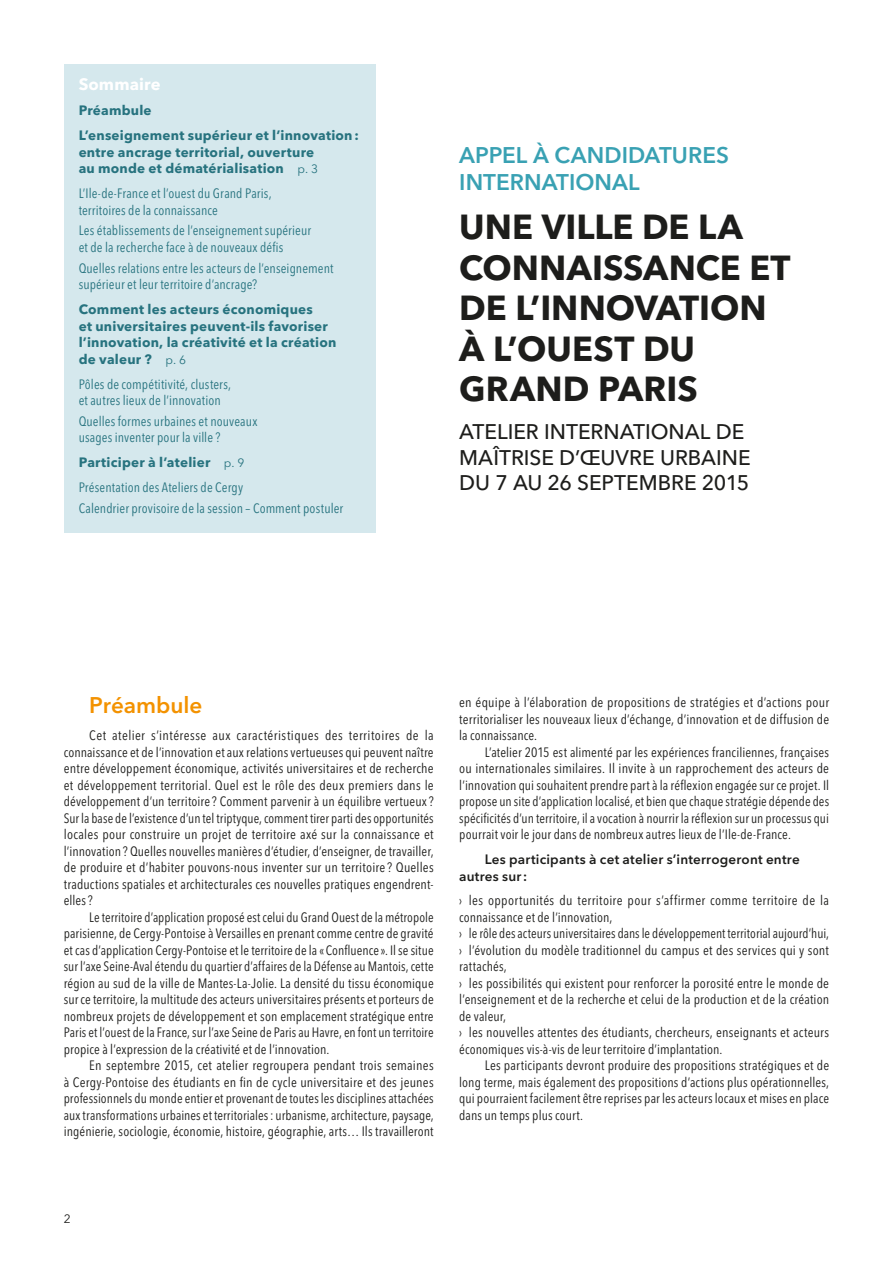
<style>
.page{position:relative;width:893px;height:1263px;background:#fff}
.page>*{position:absolute;margin:0;border:0;box-sizing:border-box;transform-origin:0 0}
.t1{font:700 34.5px/40.5px "Avenir Next LT Pro";color:#1d1d1b}
.t2{font:600 22.5px/27px "Avenir Next LT Pro";letter-spacing:.005em;color:#39a1b3}
.t3{font:600 22.5px "Avenir Next LT Pro";color:#f39200}
.t4{font:500 21px/25.5px "Avenir Next LT Pro";color:#1d1d1b}
.t5{font:700 16.5px "Avenir Next LT Pro";color:#fff}
.t6{font:condensed 13.5px/16.5px "Avenir Next LT Pro";letter-spacing:.01em;color:#1d1d1b;text-align:justify}
.t7{font:condensed 13.5px/16.5px "Avenir Next LT Pro";letter-spacing:.01em;color:#27737f}
.t8{font:700 13.5px/16.5px "Avenir Next LT Pro";letter-spacing:.015em;color:#27737f}
.t9{font:600 13.5px/16.5px "Avenir Next LT Pro";letter-spacing:.015em;color:#1d1d1b}
.t10{font:12px "Avenir Next LT Pro";color:#1d1d1b}
.s1{font-weight:400;font-size:12px}
.s2{font-weight:700;font-stretch:normal}
.s3{font-stretch:normal;font-size:12px}
</style>
<div class="page">
<div style="left:64px;top:64px;width:312px;height:468px;background:#d5e8ed"></div>
<p class="t5" style="left:79px;top:74px;width:84px">Sommaire</p>
<p class="t8" style="left:79px;top:98px;width:282px;line-height:25px">Préambule<br>L’enseignement supérieur et l’innovation:</p>
<p class="t8" style="left:79px;top:143px;width:241px">entre ancrage territorial, ouverture au monde et dématérialisation <span class="s1">p. 3</span></p>
<p class="t7" style="left:79px;top:185px;width:194px">L’Ile-de-France et l’ouest du Grand Paris, territoires de la connaissance</p>
<p class="t7" style="left:79px;top:222px;width:234px">Les établissements de l’enseignement supérieur et de la recherche face à de nouveaux défis</p>
<p class="t7" style="left:79px;top:260px;width:256px">Quelles relations entre les acteurs de l’enseignement supérieur et leur territoire d’ancrage?</p>
<p class="t8" style="left:79px;top:301px;width:259px">Comment les acteurs économiques<br>et universitaires peuvent-ils favoriser l’innovation, la créativité et la création de valeur ? <span class="s1">p. 6</span></p>
<p class="t7" style="left:79px;top:376px;width:154px">Pôles de compétitivité, clusters, et autres lieux de l’innovation</p>
<p class="t7" style="left:79px;top:413px;width:180px">Quelles formes urbaines et nouveaux usages inventer pour la ville ?</p>
<p class="t7" style="left:79px;top:450px;width:167px;line-height:25px"><span class="s2">Participer à l’atelier</span> <span class="s3">p. 9<br></span>Présentation des Ateliers de Cergy</p>
<p class="t7" style="left:79px;top:500px;width:266px">Calendrier provisoire de la session – Comment postuler</p>
<h2 class="t2" style="left:459px;top:142px;width:271px">Appel à candidatures international</h2>
<h1 class="t1" style="left:459px;top:206px;width:333px">une ville de la connaissance et de l’innovation à l’ouest du<br>Grand Paris</h1>
<h3 class="t4" style="left:459px;top:419px;width:293px">ATELIER INTERNATIONAL DE<br>MAÎTRISE D’ŒUVRE URBAINE<br>DU 7 AU 26 SEPTEMBRE 2015</h3>
<h2 class="t3" style="left:89px;top:691px;width:115px">Préambule</h2>
<p class="t6" style="left:64px;top:727px;width:371px;text-indent:26px">Cet atelier s’intéresse aux caractéristiques des territoires de la connaissance et de l’innovation et aux relations vertueuses qui peuvent naître entre développement économique, activités universitaires et de recherche et développement territorial. Quel est le rôle des deux premiers dans le développement d’un territoire ? Comment parvenir à un équilibre vertueux?<br>Sur la base de l’existence d’un tel triptyque, comment tirer parti des opportunités locales pour construire un projet de territoire axé sur la connaissance et l’innovation ? Quelles nouvelles manières d’étudier, d’enseigner, de travailler, de produire et d’habiter pouvons-nous inventer sur un territoire ? Quelles traductions spatiales et architecturales ces nouvelles pratiques engendrent&shy;elles?</p>
<p class="t6" style="left:64px;top:909px;width:371px;text-indent:26px">Le territoire d’application proposé est celui du Grand Ouest de la métropole parisienne, de Cergy-Pontoise à Versailles en prenant comme centre de gravité et cas d’application Cergy-Pontoise et le territoire de la « Confluence ». Il se situe sur l’axe Seine-Aval étendu du quartier d’affaires de la Défense au Mantois, cette région au sud de la ville de Mantes-La-Jolie. La densité du tissu économique sur ce territoire, la multitude des acteurs universitaires présents et porteurs de nombreux projets de développement et son emplacement stratégique entre Paris et l’ouest de la France, sur l’axe Seine de Paris au Havre, en font un territoire propice à l’expression de la créativité et de l’innovation.</p>
<p class="t6" style="left:64px;top:1057px;width:371px;text-indent:26px">En septembre 2015, cet atelier regroupera pendant trois semaines à Cergy-Pontoise des étudiants en fin de cycle universitaire et des jeunes professionnels du monde entier et provenant de toutes les disciplines attachées aux transformations urbaines et territoriales: urbanisme, architecture, paysage, ingénierie, sociologie, économie, histoire, géographie, arts… Ils travailleront</p>
<p class="t6" style="left:459px;top:694px;width:371px">en équipe à l’élaboration de propositions de stratégies et d’actions pour territorialiser les nouveaux lieux d’échange, d’innovation et de diffusion de la connaissance.</p>
<p class="t6" style="left:459px;top:744px;width:371px;text-indent:26px">L’atelier 2015 est alimenté par les expériences franciliennes, françaises ou internationales similaires. Il invite à un rapprochement des acteurs de l’innovation qui souhaitent prendre part à la réflexion engagée sur ce projet. Il propose un site d’application localisé, et bien que chaque stratégie dépende des spécificités d’un territoire, il a vocation à nourrir la réflexion sur un processus qui pourrait voir le jour dans de nombreux autres lieux de l’Ile-de-France.</p>
<p class="t9" style="left:459px;top:851px;width:342px;text-indent:26px">Les participants à cet atelier s’interrogeront entre autres sur:</p>
<p class="t6" style="left:459px;top:892px;width:371px;text-align:left">› les opportunités du territoire pour s’affirmer comme territoire de la connaissance et de l’innovation,<br>› le rôle des acteurs universitaires dans le développement territorial aujourd’hui, › l’évolution du modèle traditionnel du campus et des services qui y sont rattachés,<br>› les possibilités qui existent pour renforcer la porosité entre le monde de l’enseignement et de la recherche et celui de la production et de la création de valeur,<br>› les nouvelles attentes des étudiants, chercheurs, enseignants et acteurs économiques vis-à-vis de leur territoire d’implantation.</p>
<p class="t6" style="left:459px;top:1057px;width:371px;text-indent:26px">Les participants devront produire des propositions stratégiques et de long terme, mais également des propositions d’actions plus opérationnelles, qui pourraient facilement être reprises par les acteurs locaux et mises en place dans un temps plus court.</p>
<p class="t10" style="left:64px;top:1211px;width:8px">2</p>
</div>
